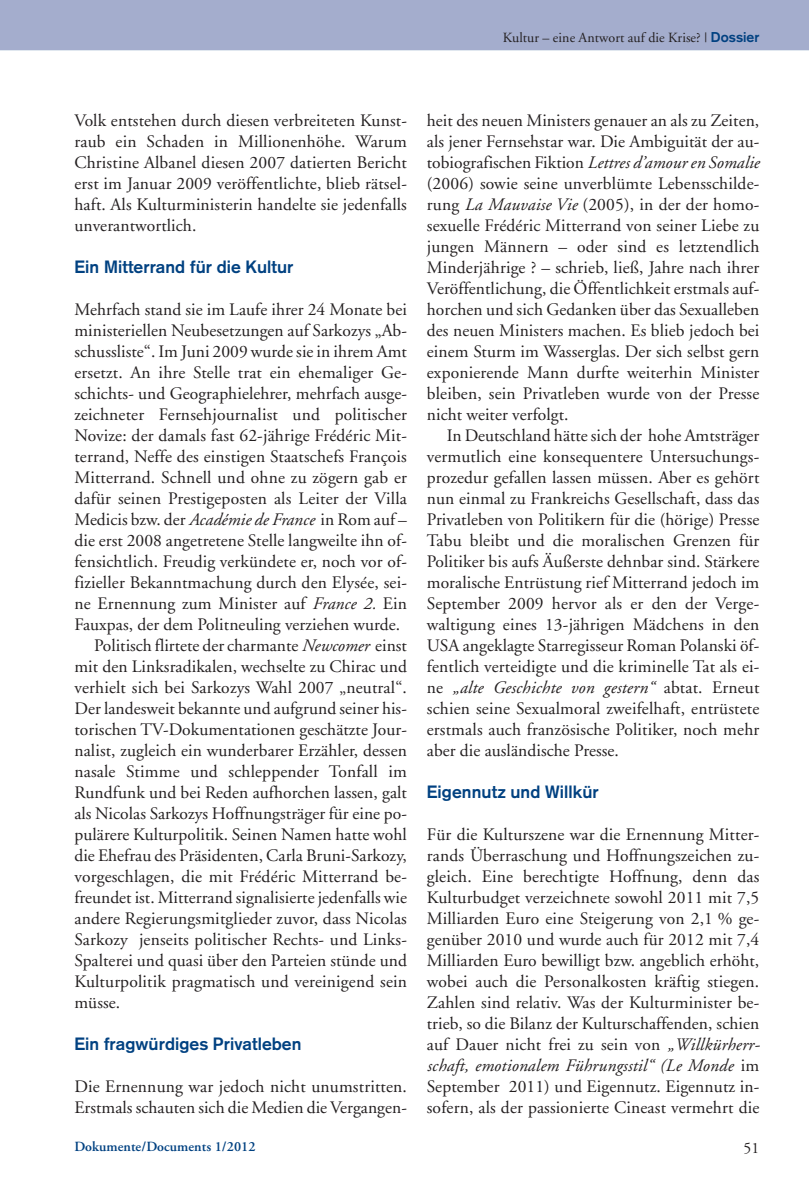
<style>
.page{position:relative;width:809px;height:1191px;background:#fff}
.page>*{position:absolute;margin:0;border:0;box-sizing:border-box;transform-origin:0 0}
.t1{font:17.5px/21px "Adobe Garamond";letter-spacing:.005em;color:#231f20;text-align:justify}
.t2{font:700 17.5px "Akzidenz Grotesk";letter-spacing:.005em;color:#014181}
.t3{font:15.75px "Adobe Garamond";color:#231f20}
.t4{font:14px "Adobe Garamond";letter-spacing:.005em;color:#231f20}
.t5{font:600 14px "Adobe Garamond";letter-spacing:.005em;color:#014181}
.s1{font-family:"Akzidenz Grotesk";font-weight:700;color:#014181}
.s2{font-style:italic}
</style>
<div class="page">
<div style="left:0;top:0;width:809px;height:50px;background:#a4adcd"></div>
<p class="t4" style="left:503px;top:32px;width:258px">Kultur – eine Antwort auf die Krise? | <span class="s1">Dossier</span></p>
<p class="t1" style="left:74px;top:111px;width:334px">Volk entstehen durch diesen verbreiteten Kunst&shy;raub ein Schaden in Millionenhöhe. Warum Christine Albanel diesen 2007 datierten Bericht erst im Januar 2009 veröffentlichte, blieb rätsel&shy;haft. Als Kulturministerin handelte sie jedenfalls unverantwortlich.</p>
<p class="t2" style="left:74px;top:261px;width:220px">Ein Mitterrand für die Kultur</p>
<p class="t1" style="left:74px;top:300px;width:334px">Mehrfach stand sie im Laufe ihrer 24 Monate bei</p>
<p class="t1" style="left:74px;top:321px;width:334px">ministeriellen Neubesetzungen auf Sarkozys „Ab-</p>
<p class="t1" style="left:74px;top:342px;width:334px">schussliste“. Im Juni 2009 wurde sie in ihrem Amt</p>
<p class="t1" style="left:74px;top:363px;width:334px">ersetzt. An ihre Stelle trat ein ehemaliger Ge-</p>
<p class="t1" style="left:74px;top:384px;width:334px">schichts- und Geographielehrer, mehrfach ausge-</p>
<p class="t1" style="left:74px;top:405px;width:334px">zeichneter Fernsehjournalist und politischer</p>
<p class="t1" style="left:74px;top:426px;width:334px">Novize: der damals fast 62-jährige Frédéric Mit-</p>
<p class="t1" style="left:74px;top:447px;width:334px">terrand, Neffe des einstigen Staatschefs François</p>
<p class="t1" style="left:74px;top:468px;width:334px">Mitterrand. Schnell und ohne zu zögern gab er</p>
<p class="t1" style="left:74px;top:489px;width:334px">dafür seinen Prestigeposten als Leiter der Villa</p>
<p class="t1" style="left:74px;top:510px;width:334px">Medicis bzw. der <span class="s2">Académie de France</span> in Rom auf –</p>
<p class="t1" style="left:74px;top:531px;width:334px">die erst 2008 angetretene Stelle langweilte ihn of-</p>
<p class="t1" style="left:74px;top:552px;width:334px">fensichtlich. Freudig verkündete er, noch vor of-</p>
<p class="t1" style="left:74px;top:573px;width:334px">fizieller Bekanntmachung durch den Elysée, sei-</p>
<p class="t1" style="left:74px;top:594px;width:334px">ne Ernennung zum Minister auf <span class="s2">France 2.</span> Ein</p>
<p class="t1" style="left:74px;top:615px;width:327px">Fauxpas, der dem Politneuling verziehen wurde.</p>
<p class="t1" style="left:94px;top:636px;width:314px">Politisch flirtete der charmante <span class="s2">Newcomer</span> einst</p>
<p class="t1" style="left:74px;top:657px;width:334px">mit den Linksradikalen, wechselte zu Chirac und</p>
<p class="t1" style="left:74px;top:678px;width:334px">verhielt sich bei Sarkozys Wahl 2007 „neutral“.</p>
<p class="t1" style="left:74px;top:699px;width:334px">Der landesweit bekannte und aufgrund seiner his-</p>
<p class="t1" style="left:74px;top:720px;width:334px">torischen TV-Dokumentationen geschätzte Jour-</p>
<p class="t1" style="left:74px;top:741px;width:334px">nalist, zugleich ein wunderbarer Erzähler, dessen</p>
<p class="t1" style="left:74px;top:762px;width:334px">nasale Stimme und schleppender Tonfall im</p>
<p class="t1" style="left:74px;top:783px;width:334px">Rundfunk und bei Reden aufhorchen lassen, galt</p>
<p class="t1" style="left:74px;top:804px;width:334px">als Nicolas Sarkozys Hoffnungsträger für eine po-</p>
<p class="t1" style="left:74px;top:825px;width:334px">pulärere Kulturpolitik. Seinen Namen hatte wohl</p>
<p class="t1" style="left:74px;top:846px;width:334px">die Ehefrau des Präsidenten, Carla Bruni-Sarkozy,</p>
<p class="t1" style="left:74px;top:867px;width:334px">vorgeschlagen, die mit Frédéric Mitterrand be-</p>
<p class="t1" style="left:74px;top:888px;width:334px">freundet ist. Mitterrand signalisierte jedenfalls wie</p>
<p class="t1" style="left:74px;top:909px;width:334px">andere Regierungsmitglieder zuvor, dass Nicolas</p>
<p class="t1" style="left:74px;top:930px;width:334px">Sarkozy jenseits politischer Rechts- und Links-</p>
<p class="t1" style="left:74px;top:951px;width:334px">Spalterei und quasi über den Parteien stünde und</p>
<p class="t1" style="left:74px;top:972px;width:334px">Kulturpolitik pragmatisch und vereinigend sein</p>
<p class="t1" style="left:74px;top:993px;width:47px">müsse.</p>
<p class="t2" style="left:74px;top:1038px;width:228px">Ein fragwürdiges Privatleben</p>
<p class="t1" style="left:74px;top:1077px;width:334px">Die Ernennung war jedoch nicht unumstritten.<br>Erstmals schauten sich die Medien die Vergangen-</p>
<p class="t1" style="left:427px;top:111px;width:334px">heit des neuen Ministers genauer an als zu Zeiten, als jener Fernsehstar war. Die Ambiguität der au&shy;tobiografischen Fiktion <span class="s2">Lettres d’amour en Somalie </span>(2006) sowie seine unverblümte Lebensschilde&shy;rung <span class="s2">La Mauvaise Vie</span> (2005), in der der homo&shy;sexuelle Frédéric Mitterrand von seiner Liebe zu jungen Männern – oder sind es letztendlich Minderjährige ? – schrieb, ließ, Jahre nach ihrer Veröffentlichung, die Öffentlichkeit erstmals auf&shy;horchen und sich Gedanken über das Sexualleben des neuen Ministers machen. Es blieb jedoch bei einem Sturm im Wasserglas. Der sich selbst gern exponierende Mann durfte weiterhin Minister bleiben, sein Privatleben wurde von der Presse nicht weiter verfolgt.</p>
<p class="t1" style="left:427px;top:426px;width:334px;text-indent:20px">In Deutschland hätte sich der hohe Amtsträger vermutlich eine konsequentere Untersuchungs&shy;prozedur gefallen lassen müssen. Aber es gehört nun einmal zu Frankreichs Gesellschaft, dass das Privatleben von Politikern für die (hörige) Presse Tabu bleibt und die moralischen Grenzen für Politiker bis aufs Äußerste dehnbar sind. Stärkere moralische Entrüstung rief Mitterrand jedoch im September 2009 hervor als er den der Verge&shy;waltigung eines 13-jährigen Mädchens in den USA angeklagte Starregisseur Roman Polanski öf&shy;fentlich verteidigte und die kriminelle Tat als ei&shy;ne <span class="s2">„alte Geschichte von gestern“</span> abtat. Erneut schien seine Sexualmoral zweifelhaft, entrüstete erstmals auch französische Politiker, noch mehr aber die ausländische Presse.</p>
<p class="t2" style="left:427px;top:786px;width:173px">Eigennutz und Willkür</p>
<p class="t1" style="left:427px;top:825px;width:335px">Für die Kulturszene war die Ernennung Mitter&shy;rands Überraschung und Hoffnungszeichen zu&shy;gleich. Eine berechtigte Hoffnung, denn das Kulturbudget verzeichnete sowohl 2011 mit 7,5<br>Milliarden Euro eine Steigerung von 2,1 % ge&shy;genüber 2010 und wurde auch für 2012 mit 7,4<br>Milliarden Euro bewilligt bzw. angeblich erhöht, wobei auch die Personalkosten kräftig stiegen.<br>Zahlen sind relativ. Was der Kulturminister be&shy;trieb, so die Bilanz der Kulturschaffenden, schien auf Dauer nicht frei zu sein von <span class="s2">„Willkürherr&shy;schaft, emotionalem Führungsstil“ (Le Monde</span> im September 2011) und Eigennutz. Eigennutz in&shy;sofern, als der passionierte Cineast vermehrt die</p>
<p class="t5" style="left:74px;top:1141px;width:183px">Dokumente/Documents 1/2012</p>
<p class="t3" style="left:743px;top:1141px;width:17px">51</p>
</div>
